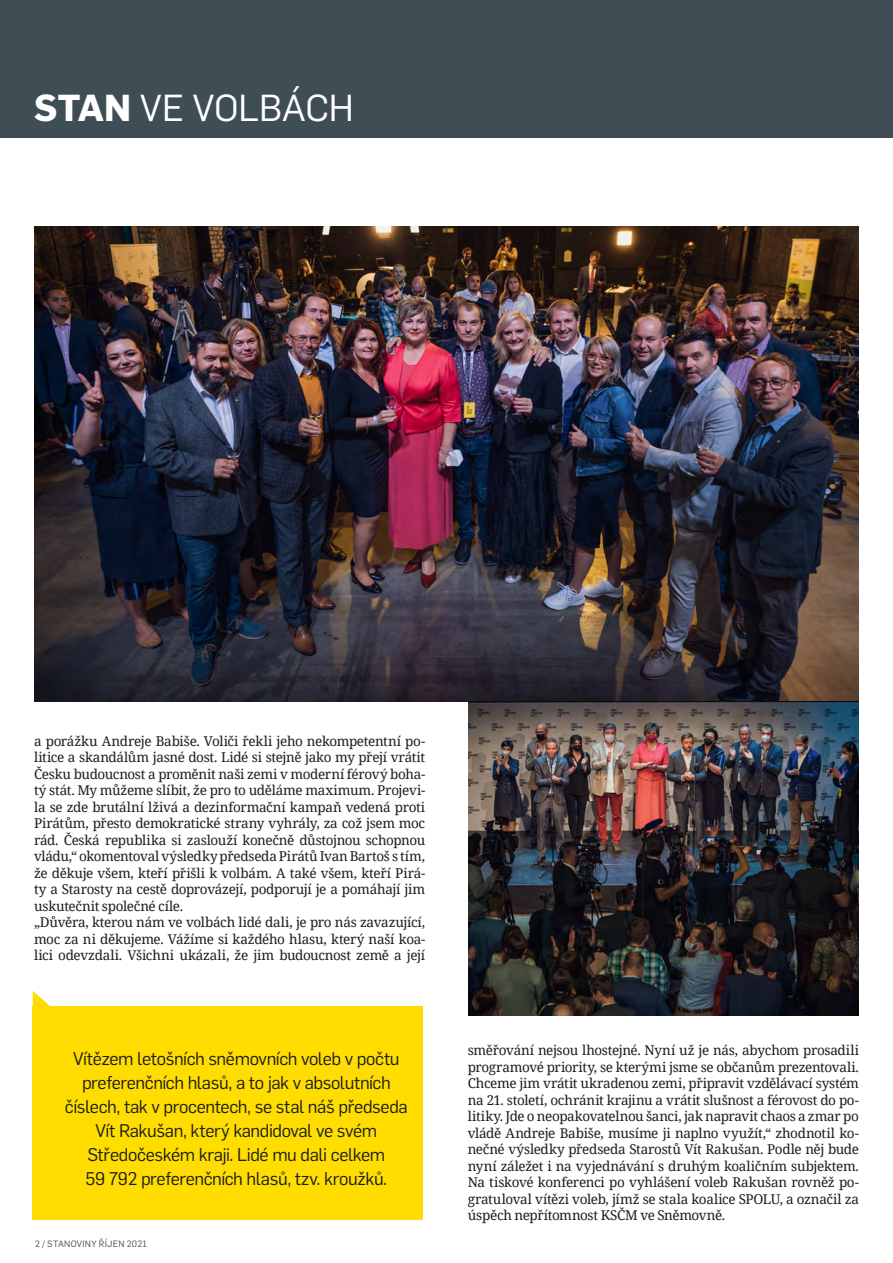
<style>
.page{position:relative;width:893px;height:1263px;background:#fff}
.page>*{position:absolute;margin:0;border:0;box-sizing:border-box;transform-origin:0 0}
.t1{font:36.9px "Flama";letter-spacing:-.01em;color:#fff}
.t2{font:18px/24px "Flama";letter-spacing:-.025em;color:#1d1d1b;text-align:center}
.t3{font:13.5px/16.5px "Noto Serif";letter-spacing:-.025em;color:#1d1d1b}
.t4{font:9px "Flama";letter-spacing:.03em;color:#3f4e55}
.s1{font-weight:700}
</style>
<div class="page">
<div style="left:0;top:0;width:893px;height:138px;background:#3f4e55"></div>
<svg style="left:33px;top:991px;width:17px;height:15px"></svg>
<div style="left:33px;top:1006px;width:390px;height:214px;background:#fd0"></div>
<img style="left:34px;top:227px;width:824px;height:475px">
<img style="left:468px;top:702px;width:391px;height:313px">
<h1 class="t1" style="left:34px;top:83px;width:321px"><span class="s1">STAN</span> VE VOLBÁCH</h1>
<p class="t3" style="left:34px;top:732px;width:393px">a porážku Andreje Babiše. Voliči řekli jeho nekompetentní po&shy;litice a skandálům jasné dost. Lidé si stejně jako my přejí vrátit Česku budoucnost a proměnit naši zemi v moderní férový boha&shy;tý stát. My můžeme slíbit, že pro to uděláme maximum. Projevi&shy;la se zde brutální lživá a dezinformační kampaň vedená proti Pirátům, přesto demokratické strany vyhrály, za což jsem moc rád. Česká republika si zaslouží konečně důstojnou schopnou vládu,“ okomentoval výsledky předseda Pirátů Ivan Bartoš s tím, že děkuje všem, kteří přišli k volbám. A také všem, kteří Pirá&shy;ty a Starosty na cestě doprovázejí, podporují je a pomáhají jim uskutečnit společné cíle.<br>„Důvěra, kterou nám ve volbách lidé dali, je pro nás zavazující, moc za ni děkujeme. Vážíme si každého hlasu, který naší koa&shy;lici odevzdali. Všichni ukázali, že jim budoucnost země a její</p>
<p class="t2" style="left:65px;top:1046px;width:344px">Vítězem letošních sněmovních voleb v počtu preferenčních hlasů, a to jak v absolutních číslech, tak v procentech, se stal náš předseda Vít Rakušan, který kandidoval ve svém Středočeském kraji. Lidé mu dali celkem<br>59 792 preferenčních hlasů, tzv. kroužků.</p>
<p class="t4" style="left:35px;top:1238px;width:113px">2 / STANOVINY ŘÍJEN 2021</p>
<p class="t3" style="left:468px;top:1042px;width:393px;text-align:justify">směřování nejsou lhostejné. Nyní už je nás, abychom prosadili programové priority, se kterými jsme se občanům prezentovali.<br>Chceme jim vrátit ukradenou zemi, připravit vzdělávací systém na 21. století, ochránit krajinu a vrátit slušnost a férovost do po&shy;litiky. Jde o neopakovatelnou šanci, jak napravit chaos a zmar po vládě Andreje Babiše, musíme ji naplno využít,“ zhodnotil ko&shy;nečné výsledky předseda Starostů Vít Rakušan. Podle něj bude nyní záležet i na vyjednávání s druhým koaličním subjektem.<br>Na tiskové konferenci po vyhlášení voleb Rakušan rovněž po&shy;gratuloval vítězi voleb, jímž se stala koalice SPOLU, a označil za úspěch nepřítomnost KSČM ve Sněmovně.</p>
</div>
